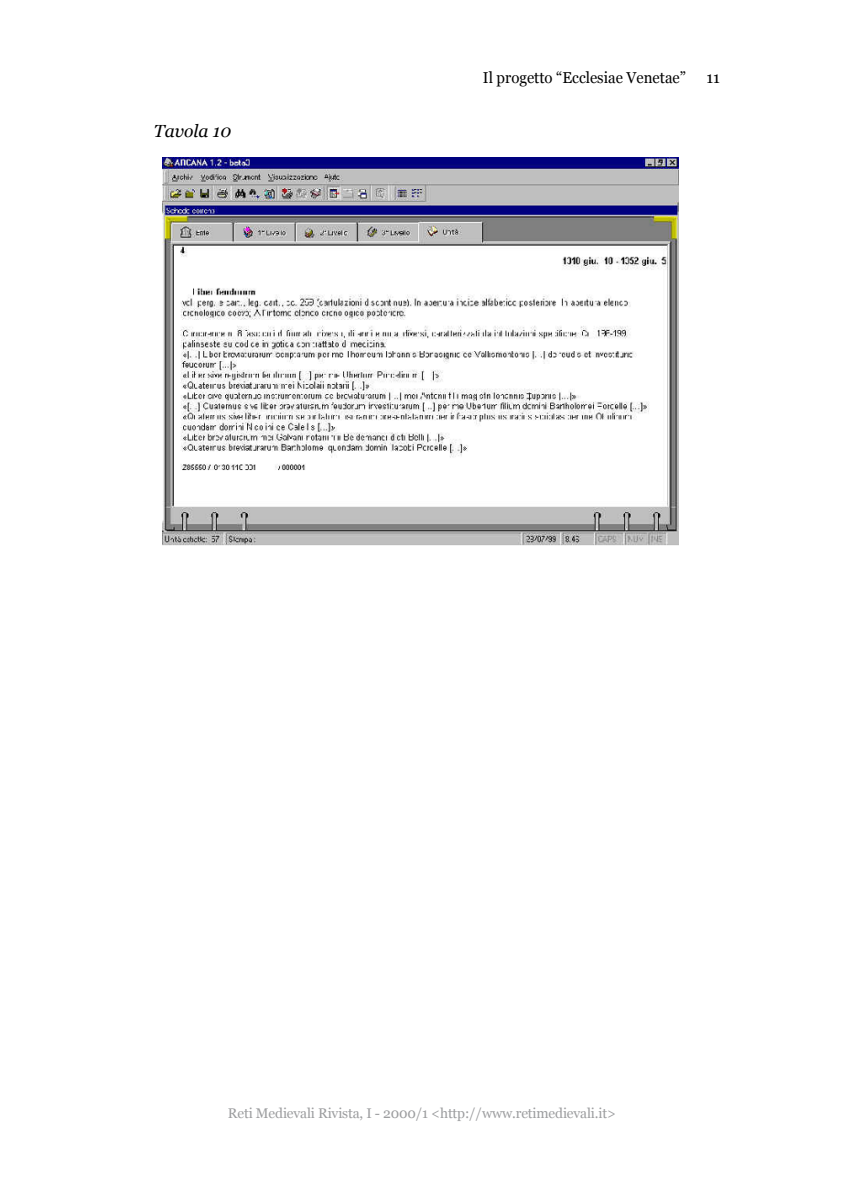
<style>
.page{position:relative;width:844px;height:1191px;background:#fff}
.page>*{position:absolute;margin:0;border:0;box-sizing:border-box;transform-origin:0 0}
.t1{font:italic 17.5px "Georgia";color:#000}
.t2{font:15.75px "Georgia";color:#000;scale:.95 1}
.t3{font:15.75px "Georgia";color:#000}
.t4{font:14px "Georgia";letter-spacing:-.01em;color:#9c9d9f}
</style>
<div class="page">
<img style="left:163px;top:158px;width:515px;height:387px">
<p class="t1" style="left:154px;top:121px;width:79px">Tavola 10</p>
<p class="t2" style="left:483px;top:68px;width:215px">Il progetto “Ecclesiae Venetae”</p>
<p class="t3" style="left:706px;top:68px;width:15px">11</p>
<p class="t4" style="left:228px;top:1105px;width:389px">Reti Medievali Rivista, I - 2000/1 &lt;http://www.retimedievali.it&gt;</p>
</div>
